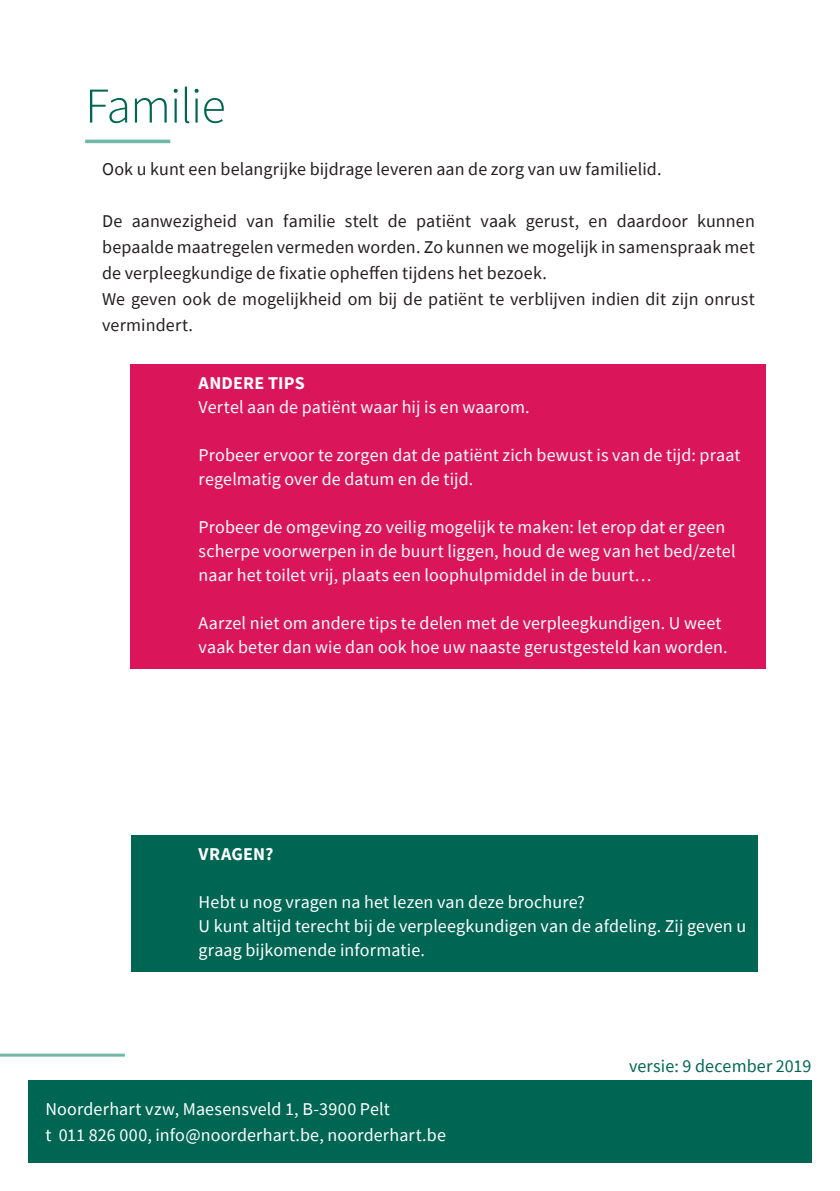
<style>
.page{position:relative;width:840px;height:1191px;background:#fff}
.page>*{position:absolute;margin:0;border:0;box-sizing:border-box;transform-origin:0 0}
.Titel_N1{font:300 50px "Source Sans Pro";letter-spacing:-.02em;color:#006654}
.Info{font:18px/24px "Source Sans Pro";letter-spacing:.005em;color:#fff}
.Body{font:18px/26px "Source Sans Pro";letter-spacing:.005em;color:#231f20;text-align:justify}
.Body-2{font:18px "Source Sans Pro";letter-spacing:.01em;color:#fff}
.Body-3{font:18px "Source Sans Pro";letter-spacing:.01em;color:#006654}
.Info-2{font:700 18px "Source Sans Pro";letter-spacing:.015em;color:#fff}
.s1{font-weight:700}
</style>
<div class="page">
<div style="left:28px;top:1080px;width:783px;height:82px;background:#006654"></div>
<hr style="left:0;top:1053px;width:125px;height:3px;background:#70b9a7">
<hr style="left:85px;top:140px;width:85px;height:3px;background:#70b9a7">
<div style="left:130px;top:364px;width:635px;height:304px;background:#da1559"></div>
<div style="left:130px;top:835px;width:627px;height:137px;background:#006654"></div>
<p class="Titel_N1" style="left:85px;top:75px;width:142px">Familie</p>
<p class="Body" style="left:102px;top:155px;width:560px">Ook u kunt een belangrijke bijdrage leveren aan de zorg van uw familielid.</p>
<p class="Body" style="left:102px;top:207px;width:653px">De aanwezigheid van familie stelt de patiënt vaak gerust, en daardoor kunnen bepaalde maatregelen vermeden worden. Zo kunnen we mogelijk in samenspraak met de verpleegkundige de fixatie opheffen tijdens het bezoek.</p>
<p class="Body" style="left:102px;top:285px;width:653px">We geven ook de mogelijkheid om bij de patiënt te verblijven indien dit zijn onrust vermindert.</p>
<p class="Info" style="left:198px;top:370px;width:332px"><span class="s1">ANDERE TIPS<br></span>Vertel aan de patiënt waar hij is en waarom.</p>
<p class="Info" style="left:198px;top:442px;width:543px">Probeer ervoor te zorgen dat de patiënt zich bewust is van de tijd: praat regelmatig over de datum en de tijd.</p>
<p class="Info" style="left:198px;top:514px;width:538px">Probeer de omgeving zo veilig mogelijk te maken: let erop dat er geen scherpe voorwerpen in de buurt liggen, houd de weg van het bed/zetel naar het toilet vrij, plaats een loophulpmiddel in de buurt…</p>
<p class="Info" style="left:198px;top:610px;width:530px">Aarzel niet om andere tips te delen met de verpleegkundigen. U weet vaak beter dan wie dan ook hoe uw naaste gerustgesteld kan worden.</p>
<p class="Info-2" style="left:198px;top:842px;width:76px">VRAGEN?</p>
<p class="Info" style="left:198px;top:890px;width:548px">Hebt u nog vragen na het lezen van deze brochure?<br>U kunt altijd terecht bij de verpleegkundigen van de afdeling. Zij geven u graag bijkomende informatie.</p>
<p class="Body-2" style="left:45px;top:1097px;width:346px">Noorderhart vzw, Maesensveld 1, B-3900 Pelt</p>
<p class="Body-2" style="left:45px;top:1123px;width:402px">t 011 826 000, info@noorderhart.be, noorderhart.be</p>
<p class="Body-3" style="left:628px;top:1054px;width:184px">versie: 9 december 2019</p>
</div>
